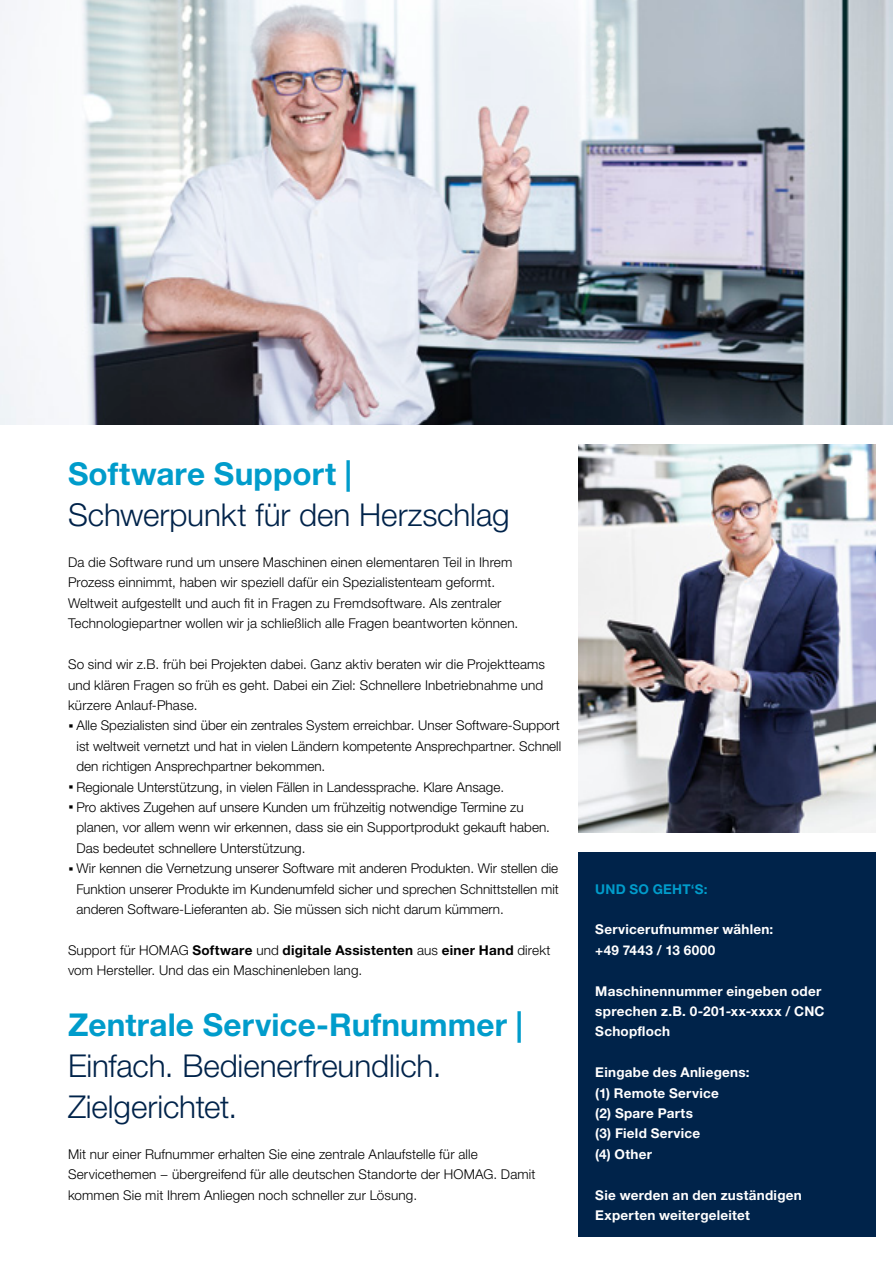
<style>
.page{position:relative;width:893px;height:1263px;background:#fff}
.page>*{position:absolute;margin:0;border:0;box-sizing:border-box;transform-origin:0 0}
.Headline_21pt_25_2_blue{font:300 31.5px/40.8px "Helvetica Neue LTW1 G";letter-spacing:-.005em;color:#00234a}
.Text_9pt_13_6_light_black{font:300 13.5px/20.4px "Helvetica Neue LTW1 G";letter-spacing:.01em;color:#000}
.Text_9pt_13_6_light_black-2{font:700 13.5px/20.4px "Helvetica Neue LTW1 G";letter-spacing:.02em;color:#fff}
.Text_9pt_13_6_light_black-3{font:700 13.5px "Helvetica Neue LTW1 G";letter-spacing:.015em;color:#009ccb}
.s1{font-weight:700;color:#009ccb}
.s2{font-weight:700;font-size:21px}
.s3{font-weight:700}
</style>
<div class="page">
<img style="left:0;top:0;width:893px;height:424px">
<img style="left:578px;top:445px;width:298px;height:387px">
<div style="left:578px;top:853px;width:298px;height:384px;background:#00234a"></div>
<p class="Headline_21pt_25_2_blue" style="left:68px;top:454px;width:443px"><span class="s1">Software Support |<br></span>Schwerpunkt für den Herzschlag</p>
<p class="Text_9pt_13_6_light_black" style="left:68px;top:552px;width:452px">Da die Software rund um unsere Maschinen einen elementaren Teil in Ihrem Prozess einnimmt, haben wir speziell dafür ein Spezialistenteam geformt.<br>Weltweit aufgestellt und auch fit in Fragen zu Fremdsoftware. Als zentraler Technologiepartner wollen wir ja schließlich alle Fragen beantworten können.</p>
<p class="Text_9pt_13_6_light_black" style="left:68px;top:654px;width:478px">So sind wir z.B. früh bei Projekten dabei. Ganz aktiv beraten wir die Projektteams und klären Fragen so früh es geht. Dabei ein Ziel: Schnellere Inbetriebnahme und kürzere Anlauf-Phase.</p>
<p class="Text_9pt_13_6_light_black" style="left:77px;top:715px;width:486px;text-align:justify;text-indent:-9px"><span class="s2">·</span> Alle Spezialisten sind über ein zentrales System erreichbar. Unser Software-Support ist weltweit vernetzt und hat in vielen Ländern kompetente Ansprechpartner. Schnell den richtigen Ansprechpartner bekommen.</p>
<p class="Text_9pt_13_6_light_black" style="left:68px;top:776px;width:438px"><span class="s2">·</span> Regionale Unterstützung, in vielen Fällen in Landessprache. Klare Ansage.</p>
<p class="Text_9pt_13_6_light_black" style="left:77px;top:797px;width:475px;text-indent:-9px"><span class="s2">·</span> Pro aktives Zugehen auf unsere Kunden um frühzeitig notwendige Termine zu planen, vor allem wenn wir erkennen, dass sie ein Supportprodukt gekauft haben.<br>Das bedeutet schnellere Unterstützung.</p>
<p class="Text_9pt_13_6_light_black" style="left:77px;top:858px;width:484px;text-align:justify;text-indent:-9px"><span class="s2">·</span> Wir kennen die Vernetzung unserer Software mit anderen Produkten. Wir stellen die Funktion unserer Produkte im Kundenumfeld sicher und sprechen Schnittstellen mit anderen Software-Lieferanten ab. Sie müssen sich nicht darum kümmern.</p>
<p class="Text_9pt_13_6_light_black" style="left:68px;top:940px;width:484px">Support für HOMAG <span class="s3">Software</span> und <span class="s3">digitale Assistenten</span> aus <span class="s3">einer Hand</span> direkt vom Hersteller. Und das ein Maschinenleben lang.</p>
<p class="Headline_21pt_25_2_blue" style="left:68px;top:1004px;width:456px"><span class="s1">Zentrale Service-Rufnummer |<br></span>Einfach. Bedienerfreundlich.<br>Zielgerichtet.</p>
<p class="Text_9pt_13_6_light_black" style="left:68px;top:1144px;width:469px">Mit nur einer Rufnummer erhalten Sie eine zentrale Anlaufstelle für alle<br>Servicethemen − übergreifend für alle deutschen Standorte der HOMAG. Damit kommen Sie mit Ihrem Anliegen noch schneller zur Lösung.</p>
<p class="Text_9pt_13_6_light_black-3" style="left:595px;top:880px;width:114px">UND SO GEHT‘S:</p>
<p class="Text_9pt_13_6_light_black-2" style="left:595px;top:919px;width:180px">Servicerufnummer wählen:</p>
<p class="Text_9pt_13_6_light_black-2" style="left:595px;top:940px;width:122px">+49 7443 / 13 6000</p>
<p class="Text_9pt_13_6_light_black-2" style="left:595px;top:980px;width:231px">Maschinennummer eingeben oder sprechen z.B. 0-201-xx-xxxx / CNC<br>Schopfloch</p>
<p class="Text_9pt_13_6_light_black-2" style="left:595px;top:1062px;width:156px">Eingabe des Anliegens:</p>
<p class="Text_9pt_13_6_light_black-2" style="left:595px;top:1082px;width:125px">(1) Remote Service</p>
<p class="Text_9pt_13_6_light_black-2" style="left:595px;top:1103px;width:99px">(2) Spare Parts</p>
<p class="Text_9pt_13_6_light_black-2" style="left:595px;top:1123px;width:107px">(3) Field Service</p>
<p class="Text_9pt_13_6_light_black-2" style="left:595px;top:1144px;width:58px">(4) Other</p>
<p class="Text_9pt_13_6_light_black-2" style="left:595px;top:1184px;width:208px">Sie werden an den zuständigen<br>Experten weitergeleitet</p>
</div>
